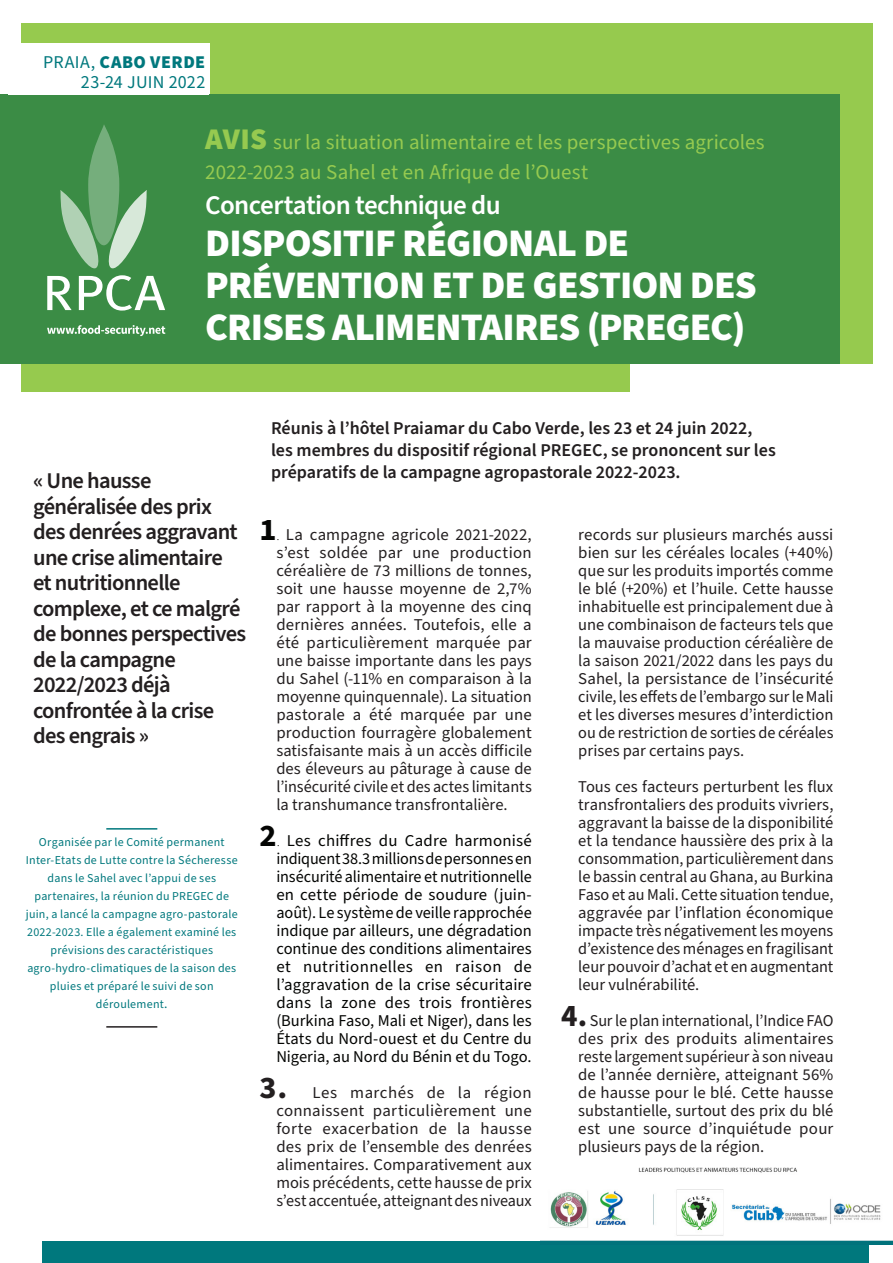
<style>
.page{position:relative;width:893px;height:1263px;background:#fff}
.page>*{position:absolute;margin:0;border:0;box-sizing:border-box;transform-origin:0 0}
.t1{font:900 39px/42px "Source Sans Pro";letter-spacing:-.025em;color:#fff}
.t2{font:600 27px "Source Sans Pro";letter-spacing:-.025em;color:#fff}
.t3{font:600 22.5px/25.5px "Source Sans Pro";letter-spacing:-.03em;color:#231f20}
.HEAD_Surtitre{font:21px/30px "Source Sans Pro";letter-spacing:.005em;color:#96ca50}
.t4{font:600 18px/21.6px "Source Sans Pro";color:#231f20}
.t5{font:18px/19.5px "Source Sans Pro";letter-spacing:.01em;color:#00787d;text-align:right}
.t6{font:900 18px "Source Sans Pro";letter-spacing:.025em;color:#00787d}
.texte_courant{font:16.5px/18px "Source Sans Pro";letter-spacing:-.005em;color:#231f20;text-align:justify}
.texte_courant-2{font:16.5px/18px "Source Sans Pro";color:#040503;text-align:justify}
.t7{font:12px/18px "Source Sans Pro";letter-spacing:.02em;color:#00787d;text-align:center}
.s1{font-weight:900}
.s2{font-weight:400}
.s3{font-weight:900;font-size:30px}
.s4{font-size:13.5px}
.s5{font-weight:700;font-size:31.5px;color:#040503}
.s6{font-weight:200;font-size:15px;color:#040503}
.s7{font-weight:700;font-size:31.5px}
.s8{font-weight:200;font-size:15px}
</style>
<div class="page">
<div style="left:21px;top:23px;width:851px;height:369px;background:#96ca4e"></div>
<div style="left:631px;top:364px;width:262px;height:37px;background:#fff"></div>
<div style="left:9px;top:43px;width:201px;height:52px;background:#fff"></div>
<div style="left:0;top:95px;width:839px;height:269px;background:#3b8c45"></div>
<svg style="left:47px;top:325px;width:118px;height:11px"></svg>
<svg style="left:88px;top:124px;width:31px;height:121px;background:#6ba873"></svg>
<svg style="left:47px;top:190px;width:118px;height:121px"></svg>
<div style="left:61px;top:1242px;width:808px;height:21px;background:#00787d"></div>
<div style="left:43px;top:1242px;width:807px;height:21px;background:#00787d"></div>
<hr style="left:106px;top:828px;width:51px;height:2px;background:#00787d">
<hr style="left:106px;top:1026px;width:51px;height:2px;background:#231f20">
<img style="left:540px;top:1167px;width:353px;height:77px">
<p class="t5" style="left:22px;top:49px;width:180px">CONAKRY, <span class="s1">GUINÉE<br></span>18-20 SEPTEMBRE 2017</p>
<p class="t6" style="left:43px;top:50px;width:164px"><span class="s2">PRAIA,</span> CABO VERDE</p>
<p class="t5" style="left:81px;top:73px;width:126px">23-24 JUIN 2022</p>
<p class="HEAD_Surtitre" style="left:205px;top:127px;width:561px"><span class="s3">AVIS</span> sur la situation alimentaire et les perspectives agricoles<br>2022-2023 au Sahel et en Afrique de l’Ouest</p>
<h2 class="t2" style="left:205px;top:187px;width:297px">Concertation technique du</h2>
<h1 class="t1" style="left:205px;top:223px;width:553px">DISPOSITIF RÉGIONAL DE<br>PRÉVENTION ET DE GESTION DES<br>CRISES ALIMENTAIRES (PREGEC)</h1>
<p class="t3" style="left:33px;top:469px;width:215px">« Une hausse généralisée des prix des denrées aggravant une crise alimentaire et nutritionnelle complexe, et ce malgré de bonnes perspectives de la campagne<br>2022/2023 déjà confrontée à la crise des engrais »</p>
<p class="t7" style="left:26px;top:833px;width:213px">Organisée par le Comité permanent Inter-Etats de Lutte contre la Sécheresse dans le Sahel avec l’appui de ses partenaires, la réunion du PREGEC de juin, a lancé la campagne agro-pastorale 2022-2023. Elle a également examiné les prévisions des caractéristiques agro-hydro-climatiques de la saison des pluies et préparé le suivi de son déroulement<span class="s4">.</span></p>
<p class="t4" style="left:271px;top:418px;width:506px">Réunis à l’hôtel Praiamar du Cabo Verde, les 23 et 24 juin 2022, les membres du dispositif régional PREGEC, se prononcent sur les préparatifs de la campagne agropastorale 2022-2023.</p>
<p class="texte_courant" style="left:276px;top:526px;width:257px;text-indent:-17px"><span class="s5">1</span><span class="s6">.</span> La campagne agricole 2021-2022, s’est soldée par une production céréalière de 73 millions de tonnes, soit une hausse moyenne de 2,7% par rapport à la moyenne des cinq dernières années. Toutefois, elle a été particulièrement marquée par une baisse importante dans les pays du Sahel (-11% en comparaison à la moyenne quinquennale). La situation pastorale a été marquée par une production fourragère globalement satisfaisante mais à un accès difficile des éleveurs au pâturage à cause de l’insécurité civile et des actes limitants la transhumance transfrontalière.</p>
<p class="texte_courant-2" style="left:276px;top:832px;width:257px;text-indent:-17px"><span class="s7">2</span><span class="s8">.</span> Les chiffres du Cadre harmonisé indiquent 38.3 millions de personnes en insécurité alimentaire et nutritionnelle en cette période de soudure (juin&shy;août). Le système de veille rapprochée indique par ailleurs, une dégradation continue des conditions alimentaires et nutritionnelles en raison de l’aggravation de la crise sécuritaire dans la zone des trois frontières (Burkina Faso, Mali et Niger), dans les États du Nord-ouest et du Centre du Nigeria, au Nord du Bénin et du Togo.</p>
<p class="texte_courant" style="left:276px;top:1084px;width:257px;text-indent:-17px"><span class="s7">3.</span> Les marchés de la région connaissent particulièrement une forte exacerbation de la hausse des prix de l’ensemble des denrées alimentaires. Comparativement aux mois précédents, cette hausse de prix s’est accentuée, atteignant des niveaux</p>
<p class="texte_courant" style="left:578px;top:526px;width:257px">records sur plusieurs marchés aussi bien sur les céréales locales (+40%) que sur les produits importés comme le blé (+20%) et l’huile. Cette hausse inhabituelle est principalement due à une combinaison de facteurs tels que la mauvaise production céréalière de la saison 2021/2022 dans les pays du Sahel, la persistance de l’insécurité civile, les effets de l’embargo sur le Mali et les diverses mesures d’interdiction ou de restriction de sorties de céréales prises par certains pays.</p>
<p class="texte_courant" style="left:578px;top:778px;width:257px">Tous ces facteurs perturbent les flux transfrontaliers des produits vivriers, aggravant la baisse de la disponibilité et la tendance haussière des prix à la consommation, particulièrement dans le bassin central au Ghana, au Burkina Faso et au Mali. Cette situation tendue, aggravée par l’inflation économique impacte très négativement les moyens d’existence des ménages en fragilisant leur pouvoir d’achat et en augmentant leur vulnérabilité.</p>
<p class="texte_courant" style="left:578px;top:1012px;width:257px;text-indent:-17px"><span class="s7">4.</span> Sur le plan international, l’Indice FAO des prix des produits alimentaires reste largement supérieur à son niveau de l’année dernière, atteignant 56% de hausse pour le blé. Cette hausse substantielle, surtout des prix du blé est une source d’inquiétude pour plusieurs pays de la région.</p>
</div>
